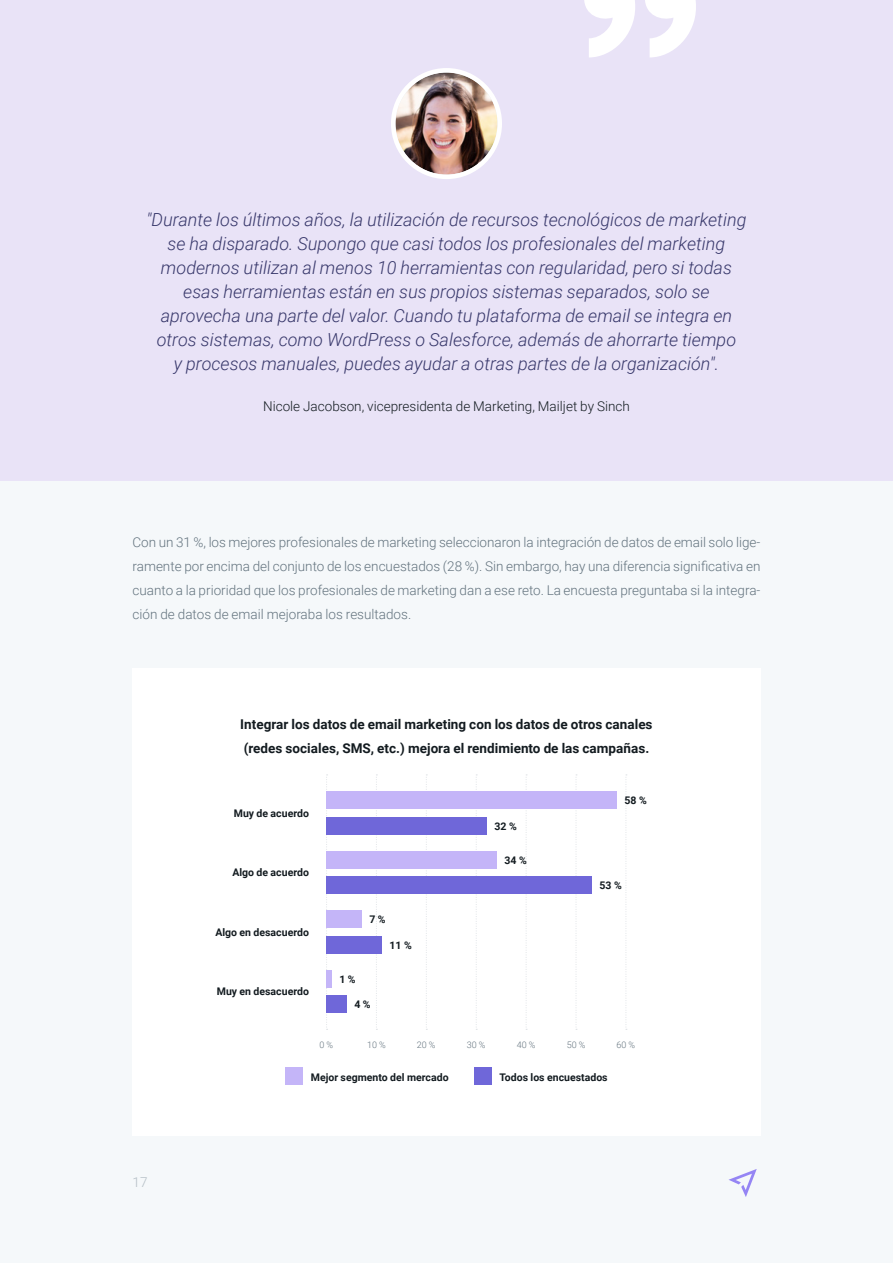
<style>
.page{position:relative;width:893px;height:1263px;background:#f5f8fa}
.page>*{position:absolute;margin:0;border:0;box-sizing:border-box;transform-origin:0 0}
.t1{font:italic 300 18px/24px "Roboto";color:#38386b;text-align:center}
.t2{font:300 13.5px/24px "Roboto";color:#63737e;text-align:justify}
.t3{font:700 13.5px/24px "Roboto";color:#131b20}
.t4{font:300 13.5px "Roboto";color:#131b20}
.t5{font:300 13.5px "Roboto";color:#b3bdc4}
.t6{font:700 10.5px "Roboto";color:#131b20}
.t7{font:300 9px "Roboto";color:#63737e}
</style>
<div class="page">
<svg style="left:728px;top:1169px;width:29px;height:28px"></svg>
<div style="left:0;top:0;width:893px;height:480px;background:#e9e3f7"></div>
<svg style="left:584px;top:0;width:112px;height:57px"></svg>
<svg style="left:393px;top:70px;width:107px;height:107px"></svg>
<img style="left:395px;top:73px;width:102px;height:102px;border-radius:51px">
<div style="left:391px;top:68px;width:111px;height:111px;border:4px solid #fff;border-radius:50%"></div>
<div style="left:133px;top:668px;width:628px;height:468px;background:#fff"></div>
<svg style="left:326px;top:774px;width:2px;height:256px"></svg>
<svg style="left:376px;top:774px;width:1px;height:256px"></svg>
<svg style="left:426px;top:774px;width:1px;height:256px"></svg>
<svg style="left:476px;top:774px;width:1px;height:256px"></svg>
<svg style="left:526px;top:774px;width:1px;height:256px"></svg>
<svg style="left:576px;top:774px;width:1px;height:256px"></svg>
<svg style="left:626px;top:774px;width:1px;height:256px"></svg>
<div style="left:285px;top:1068px;width:17px;height:17px;background:#c4b5f8"></div>
<div style="left:474px;top:1068px;width:17px;height:17px;background:#6f67d9"></div>
<div style="left:326px;top:817px;width:160px;height:17px;background:#6f67d9"></div>
<div style="left:326px;top:791px;width:290px;height:17px;background:#c4b5f8"></div>
<div style="left:326px;top:911px;width:35px;height:17px;background:#c4b5f8"></div>
<div style="left:326px;top:851px;width:170px;height:17px;background:#c4b5f8"></div>
<div style="left:326px;top:876px;width:265px;height:17px;background:#6f67d9"></div>
<div style="left:326px;top:936px;width:55px;height:17px;background:#6f67d9"></div>
<div style="left:326px;top:996px;width:20px;height:17px;background:#6f67d9"></div>
<div style="left:326px;top:970px;width:5px;height:17px;background:#c4b5f8"></div>
<p class="t1" style="left:147px;top:207px;width:601px">"Durante los últimos años, la utilización de recursos tecnológicos de marketing se ha disparado. Supongo que casi todos los profesionales del marketing modernos utilizan al menos 10 herramientas con regularidad, pero si todas esas herramientas están en sus propios sistemas separados, solo se aprovecha una parte del valor. Cuando tu plataforma de email se integra en otros sistemas, como WordPress o Salesforce, además de ahorrarte tiempo<br>y procesos manuales, puedes ayudar a otras partes de la organización".</p>
<p class="t4" style="left:263px;top:397px;width:368px">Nicole Jacobson, vicepresidenta de Marketing, Mailjet by Sinch</p>
<p class="t2" style="left:133px;top:529px;width:629px">Con un 31 %, los mejores profesionales de marketing seleccionaron la integración de datos de email solo lige&shy;ramente por encima del conjunto de los encuestados (28 %). Sin embargo, hay una diferencia significativa en cuanto a la prioridad que los profesionales de marketing dan a ese reto. La encuesta preguntaba si la integra&shy;ción de datos de email mejoraba los resultados.</p>
<p class="t3" style="left:240px;top:712px;width:414px">Integrar los datos de email marketing con los datos de otros canales (redes sociales, SMS, etc.) mejora el rendimiento de las campañas.</p>
<p class="t6" style="left:234px;top:806px;width:77px">Muy de acuerdo</p>
<p class="t6" style="left:232px;top:865px;width:78px">Algo de acuerdo</p>
<p class="t6" style="left:215px;top:925px;width:95px">Algo en desacuerdo</p>
<p class="t6" style="left:217px;top:984px;width:94px">Muy en desacuerdo</p>
<p class="t6" style="left:369px;top:912px;width:18px">7 %</p>
<p class="t6" style="left:339px;top:971px;width:18px">1 %</p>
<p class="t6" style="left:354px;top:997px;width:18px">4 %</p>
<p class="t6" style="left:389px;top:937px;width:24px">11 %</p>
<p class="t6" style="left:494px;top:818px;width:24px">32 %</p>
<p class="t6" style="left:505px;top:852px;width:24px">34 %</p>
<p class="t6" style="left:625px;top:793px;width:24px">58 %</p>
<p class="t6" style="left:600px;top:878px;width:24px">53 %</p>
<p class="t5" style="left:133px;top:1173px;width:16px">17</p>
<p class="t7" style="left:320px;top:1038px;width:15px">0 %</p>
<p class="t7" style="left:367px;top:1038px;width:20px">10 %</p>
<p class="t7" style="left:417px;top:1038px;width:20px">20 %</p>
<p class="t7" style="left:467px;top:1038px;width:20px">30 %</p>
<p class="t7" style="left:517px;top:1038px;width:20px">40 %</p>
<p class="t7" style="left:567px;top:1038px;width:20px">50 %</p>
<p class="t7" style="left:617px;top:1038px;width:20px">60 %</p>
<p class="t6" style="left:311px;top:1069px;width:139px">Mejor segmento del mercado</p>
<p class="t6" style="left:499px;top:1069px;width:110px">Todos los encuestados</p>
</div>
